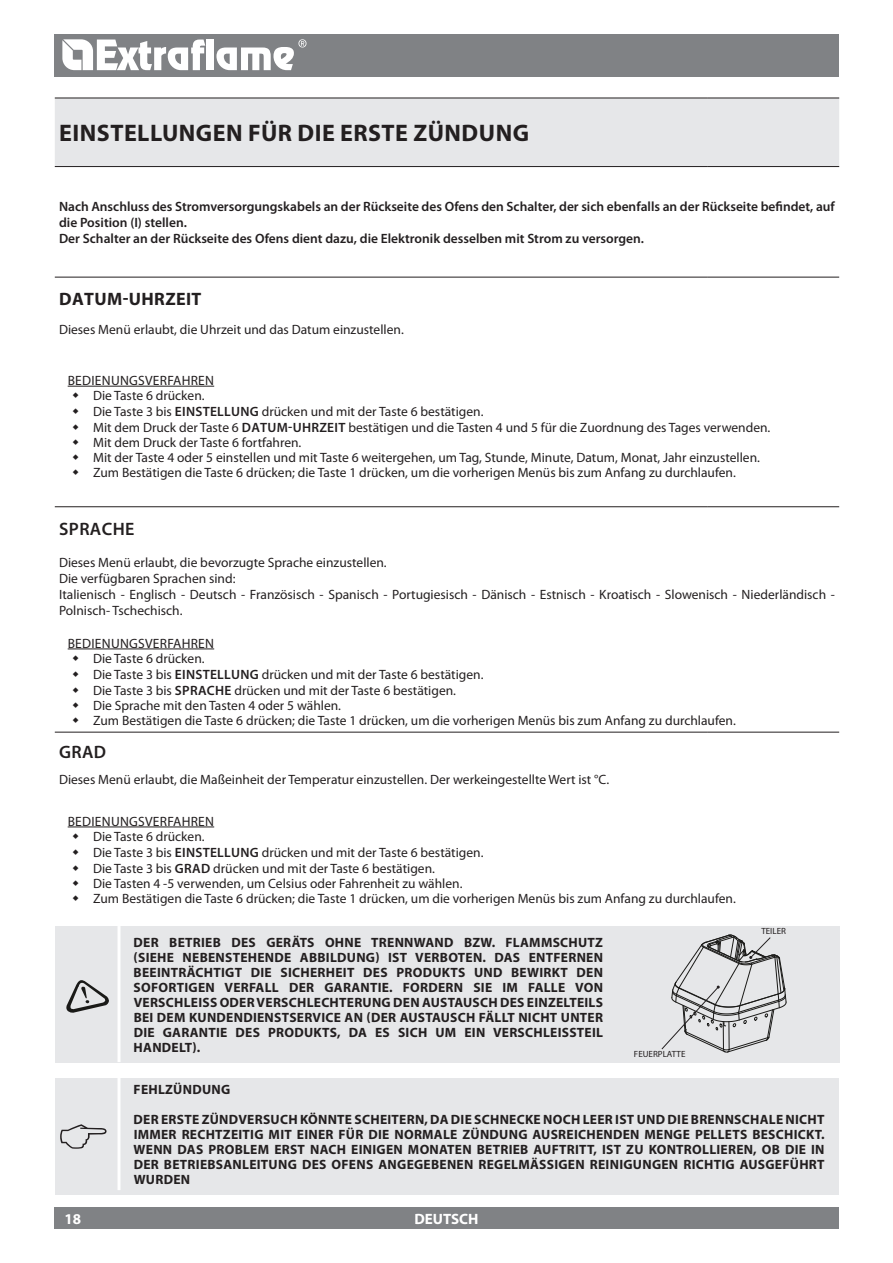
<style>
.page{position:relative;width:893px;height:1263px;background:#fff}
.page>*{position:absolute;margin:0;border:0;box-sizing:border-box;transform-origin:0 0}
.t1{font:700 24px "Myriad Pro";letter-spacing:.02em;color:#231f20}
.t2{font:700 18px "Myriad Pro";letter-spacing:.02em;color:#231f20}
.t3{font:600 18px "Myriad Pro";color:#231f20}
.t4{font:700 15px "Myriad Pro";color:#fff}
.t5{font:13.5px/15.5px "Myriad Pro";color:#231f20}
.t6{font:700 13.5px/15px "Myriad Pro";letter-spacing:.02em;color:#231f20}
.t7{font:600 13.5px/16.2px "Myriad Pro";color:#231f20}
.t8{font:9px "Myriad Pro";color:#231f20}
.s1{font-weight:600}
</style>
<div class="page">
<div style="left:54px;top:34px;width:785px;height:43px;background:#808285"></div>
<div style="left:54px;top:1208px;width:785px;height:21px;background:#808285"></div>
<svg style="left:62px;top:39px;width:143px;height:31px"></svg>
<div style="left:207px;top:40px;width:7px;height:30px;background:#fff"></div>
<svg style="left:216px;top:39px;width:90px;height:31px"></svg>
<div style="left:55px;top:99px;width:784px;height:67px;background:#e6e7e9"></div>
<hr style="left:55px;top:506px;width:653px;height:1px;background:#231f20">
<hr style="left:708px;top:506px;width:131px;height:1px;background:#231f20">
<hr style="left:55px;top:277px;width:653px;height:1px;background:#231f20">
<hr style="left:708px;top:277px;width:131px;height:1px;background:#231f20">
<hr style="left:55px;top:732px;width:653px;height:1px;background:#231f20">
<hr style="left:708px;top:732px;width:131px;height:1px;background:#231f20">
<hr style="left:708px;top:98px;width:131px;height:1px;background:#231f20">
<hr style="left:55px;top:98px;width:653px;height:1px;background:#231f20">
<hr style="left:55px;top:166px;width:653px;height:1px;background:#231f20">
<hr style="left:708px;top:166px;width:131px;height:1px;background:#231f20">
<hr style="left:68px;top:386px;width:146px;height:1px;background:#231f20">
<hr style="left:68px;top:649px;width:146px;height:1px;background:#231f20">
<hr style="left:68px;top:827px;width:146px;height:1px;background:#231f20">
<div style="left:55px;top:1078px;width:784px;height:117px;background:#e6e7e9"></div>
<hr style="left:118px;top:1078px;width:3px;height:112px;background:#fff">
<div style="left:55px;top:926px;width:785px;height:136px;background:#e6e7e9"></div>
<hr style="left:118px;top:926px;width:3px;height:136px;background:#fff">
<svg style="left:66px;top:980px;width:43px;height:33px"></svg>
<svg style="left:661px;top:935px;width:125px;height:117px"></svg>
<h1 class="t1" style="left:59px;top:118px;width:295px">EINSTELLUNGEN FÜR DIE ERSTE</h1>
<h1 class="t1" style="left:413px;top:118px;width:18px">ZÜNDUNG</h1>
<p class="t7" style="left:59px;top:198px;width:777px">Nach Anschluss des Stromversorgungskabels an der Rückseite des Ofens den Schalter, der sich ebenfalls an der Rückseite befindet, auf die Position (I) stellen.<br>Der Schalter an der Rückseite des Ofens dient dazu, die Elektronik desselben mit Strom zu versorgen.</p>
<h2 class="t2" style="left:59px;top:287px;width:144px">DATUM-UHRZEIT</h2>
<p class="t5" style="left:59px;top:322px;width:346px">Dieses Menü erlaubt, die Uhrzeit und das Datum einzustellen.</p>
<p class="t5" style="left:68px;top:372px;width:37px">Bedienun</p>
<p class="t5" style="left:93px;top:372px;width:679px;text-indent:36px">gsverfahren<br>Die Taste 6 drücken.<br>Die Taste 3 bis <span class="s1">EINSTELLUNG</span> drücken und mit der Taste 6 bestätigen.<br>Mit dem Druck der Taste 6 <span class="s1">DATUM-UHRZEIT</span> bestätigen und die Tasten 4 und 5 für die Zuordnung des Tages verwenden.<br>Mit dem Druck der Taste 6 fortfahren.<br>Mit der Taste 4 oder 5 einstellen und mit Taste 6 weitergehen, um Tag, Stunde, Minute, Datum, Monat, Jahr einzustellen.<br>Zum Bestätigen die Taste 6 drücken; die Taste 1 drücken, um die vorherigen Menüs bis zum Anfang zu durchlaufen.</p>
<h2 class="t3" style="left:59px;top:517px;width:22px">Sprache</h2>
<p class="t5" style="left:59px;top:554px;width:777px;line-height:16.2px">Dieses Menü erlaubt, die bevorzugte Sprache einzustellen.<br>Die verfügbaren Sprachen sind:<br>Italienisch - Englisch - Deutsch - Französisch - Spanisch - Portugiesisch - Dänisch - Estnisch - Kroatisch - Slowenisch - Niederländisch - Polnisch- Tschechisch.</p>
<p class="t5" style="left:68px;top:635px;width:37px">Bedienun</p>
<p class="t5" style="left:93px;top:635px;width:644px;text-indent:36px">gsverfahren<br>Die Taste 6 drücken.<br>Die Taste 3 bis <span class="s1">EINSTELLUNG</span> drücken und mit der Taste 6 bestätigen.<br>Die Taste 3 bis <span class="s1">SPRACHE</span> drücken und mit der Taste 6 bestätigen.<br>Die Sprache mit den Tasten 4 oder 5 wählen.<br>Zum Bestätigen die Taste 6 drücken; die Taste 1 drücken, um die vorherigen Menüs bis zum Anfang zu durchlaufen.</p>
<h2 class="t3" style="left:59px;top:740px;width:25px">Grad</h2>
<p class="t5" style="left:59px;top:772px;width:552px">Dieses Menü erlaubt, die Maßeinheit der Temperatur einzustellen. Der werkeingestellte Wert ist °C.</p>
<p class="t5" style="left:68px;top:813px;width:37px">Bedienun</p>
<p class="t5" style="left:93px;top:813px;width:392px;text-indent:36px">gsverfahren<br>Die Taste 6 drücken.<br>Die Taste 3 bis <span class="s1">EINSTELLUNG</span> drücken und mit der Taste 6 bestätigen.<br>Die Taste 3 bis <span class="s1">Grad</span></p>
<p class="t5" style="left:93px;top:861px;width:644px;line-height:15px;text-indent:120px">drücken und mit der Taste 6 bestätigen.<br>Die Tasten 4 -5 verwenden, um Celsius oder Fahrenheit zu wählen.<br>Zum Bestätigen die Taste 6 drücken; die Taste 1 drücken, um die vorherigen Menüs bis zum Anfang zu durchlaufen.</p>
<p class="t6" style="left:134px;top:934px;width:406px">DER BETRIEB DES GERÄTS OHNE TRENNWAND BZW. FLAMMSCHUTZ (SIEHE NEBENSTEHENDE ABBILDUNG) IST VERBOTEN</p>
<p class="t6" style="left:134px;top:949px;width:471px;text-indent:349px">. DA S ENTFERNEN BEEINTRÄCHTIGT DIE SICHERHEIT DES PRODUKTS UND BEWIRKT DEN SOFORTIGEN VERFALL DER GARANTIE. FORDERN SIE IM FALLE VON VERSCHLEISS ODER VERSCHLECHTERUNG DEN AUSTAUSCH DES EINZELTEILS BEI DEM KUNDENDIENSTSERVICE AN (DER AUSTAUSCH FÄLLT NICHT UNTER DIE GARANTIE DES PRODUKTS, DA ES SICH UM EIN VERSCHLEISSTEIL HANDELT).</p>
<p class="t8" style="left:634px;top:1049px;width:53px">FEUERPLATTE</p>
<p class="t8" style="left:761px;top:926px;width:25px">TEILER</p>
<p class="t6" style="left:134px;top:1082px;width:98px">FEHLZÜNDUNG</p>
<p class="t6" style="left:134px;top:1112px;width:692px;text-align:justify">DER ERSTE ZÜNDVERSUCH KÖNNTE SCHEITERN, DA DIE SCHNECKE NOCH LEER IST UND DIE BRENNSCHALE NICHT IMMER RECHTZEITIG MIT EINER FÜR DIE NORMALE ZÜNDUNG AUSREICHENDEN MENGE PELLETS BESCHICKT.<br>WENN DAS PROBLEM ERST NACH EINIGEN MONATEN BETRIEB AUFTRITT, IST ZU KONTROLLIEREN, OB DIE IN DER BETRIEBSANLEITUNG DES OFENS ANGEGEBENEN REGELMÄSSIGEN REINIGUNGEN RICHTIG AUSGEFÜHRT WURDEN</p>
<p class="t4" style="left:65px;top:1209px;width:18px">18</p>
<p class="t4" style="left:414px;top:1209px;width:66px">DEUTSCH</p>
</div>
